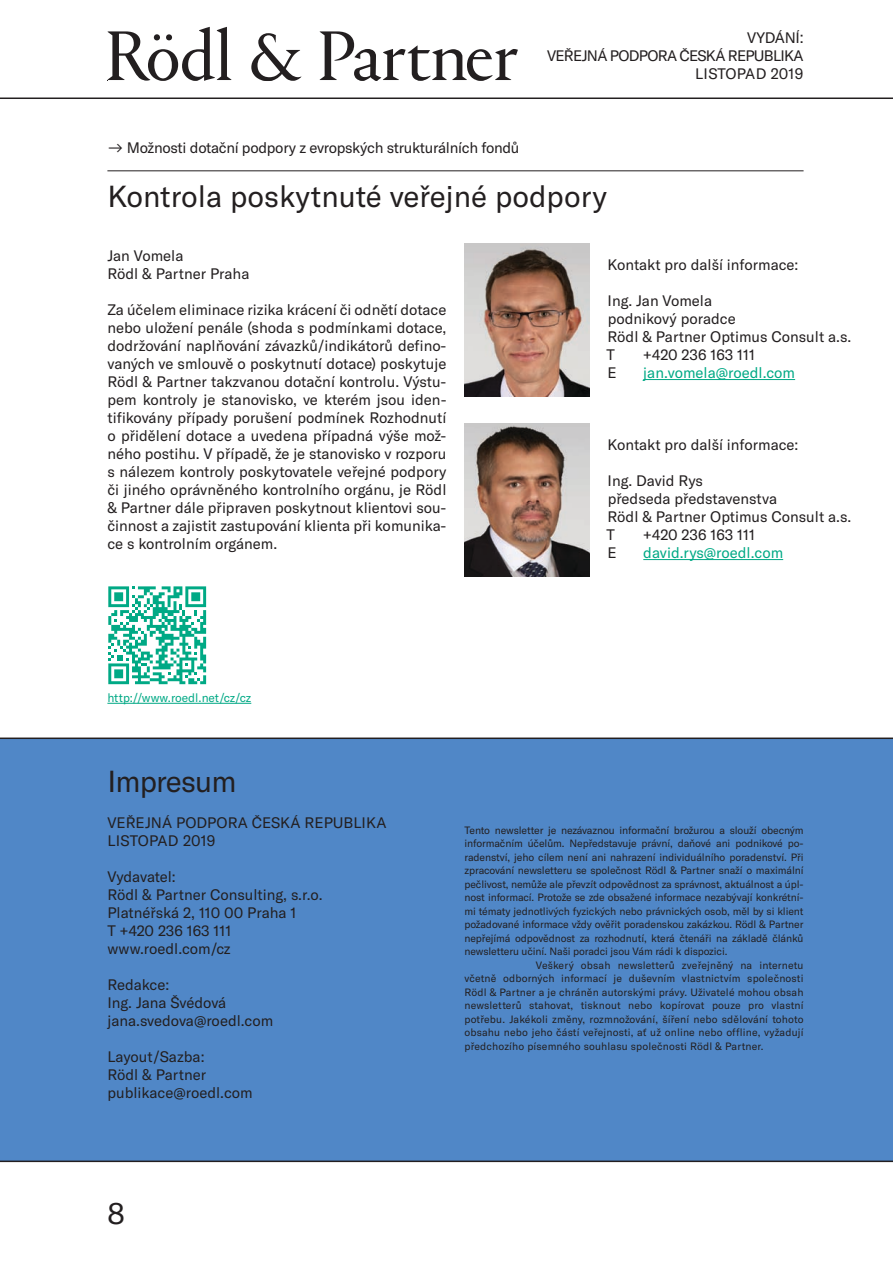
<style>
.page{position:relative;width:893px;height:1263px;background:#fff}
.page>*{position:absolute;margin:0;border:0;box-sizing:border-box;transform-origin:0 0}
.t1{font:30px "GT America";color:#231f20}
.t2{font:15px/18px "GT America";color:#231f20}
.t3{font:15px/18px "GT America";letter-spacing:-.04em;color:#231f20;text-align:right}
.t4{font:15px "GT America";color:#00a985}
.t5{font:12px "GT America";color:#00a985}
.t6{font:10.5px "GT America";letter-spacing:-.01em;color:#231f20}
.t7{font:10.5px "GT America";letter-spacing:.015em;color:#231f20}
.t8{font:10.5px "GT America";letter-spacing:.01em;color:#231f20}
</style>
<div class="page">
<div style="left:0;top:738px;width:893px;height:424px;background:#5087c7"></div>
<hr style="left:0;top:97px;width:893px;height:2px;background:#231f20">
<svg style="left:107px;top:27px;width:411px;height:54px"></svg>
<hr style="left:0;top:1160px;width:893px;height:2px;background:#231f20">
<hr style="left:0;top:737px;width:893px;height:2px;background:#231f20">
<hr style="left:107px;top:171px;width:697px;height:1px;background:#231f20">
<img style="left:464px;top:243px;width:125px;height:153px">
<img style="left:464px;top:423px;width:125px;height:153px">
<hr style="left:643px;top:379px;width:152px;height:1px;background:#00a985">
<hr style="left:643px;top:559px;width:140px;height:1px;background:#00a985">
<hr style="left:107px;top:703px;width:144px;height:1px;background:#00a985">
<svg style="left:108px;top:586px;width:98px;height:98px"></svg>
<p class="t3" style="left:547px;top:29px;width:258px">vydání:<br>veřejná podpora česká republika listopad 2019</p>
<p class="t2" style="left:107px;top:139px;width:414px">→ Možnosti dotační podpory z evropských strukturálních fondů</p>
<h1 class="t1" style="left:107px;top:179px;width:501px">Kontrola poskytnuté veřejné podpory</h1>
<p class="t2" style="left:107px;top:247px;width:143px">Jan Vomela<br>Rödl &amp; Partner Praha</p>
<p class="t2" style="left:107px;top:301px;width:341px;text-align:justify">Za účelem eliminace rizika krácení či odnětí dotace nebo uložení penále (shoda s podmínkami dotace, dodržování naplňování závazků/indikátorů defino&shy;vaných ve smlouvě o poskytnutí dotace) poskytuje Rödl &amp; Partner takzvanou dotační kontrolu. Výstu&shy;pem kontroly je stanovisko, ve kterém jsou iden&shy;tifikovány případy porušení podmínek Rozhodnutí o přidělení dotace a uvedena případná výše mož&shy;ného postihu. V případě, že je stanovisko v rozporu s nálezem kontroly poskytovatele veřejné podpory či jiného oprávněného kontrolního orgánu, je Rödl &amp; Partner dále připraven poskytnout klientovi sou&shy;činnost a zajistit zastupování klienta při komunika&shy;ce s kontrolním orgánem.</p>
<p class="t2" style="left:608px;top:256px;width:192px">Kontakt pro další informace:</p>
<p class="t2" style="left:607px;top:292px;width:246px">I ng. Jan Vomela<br>podnikový poradce<br>Rödl &amp; Partner Optimus Consult a.s.<br>T</p>
<p class="t2" style="left:643px;top:346px;width:113px">+420 236 163 111</p>
<p class="t2" style="left:608px;top:364px;width:5px">E</p>
<p class="t4" style="left:643px;top:364px;width:153px">jan.vomela@roedl.com</p>
<p class="t2" style="left:608px;top:436px;width:192px">Kontakt pro další informace:</p>
<p class="t2" style="left:607px;top:472px;width:246px">I ng. David Rys<br>předseda představenstva<br>Rödl &amp; Partner Optimus Consult a.s.<br>T</p>
<p class="t2" style="left:643px;top:526px;width:113px">+420 236 163 111</p>
<p class="t2" style="left:608px;top:544px;width:5px">E</p>
<p class="t4" style="left:643px;top:544px;width:141px">david.rys@roedl.com</p>
<p class="t5" style="left:107px;top:691px;width:145px">http://www.roedl.net/cz/cz</p>
<h1 class="t1" style="left:107px;top:764px;width:130px">I mpresum</h1>
<p class="t2" style="left:107px;top:814px;width:278px">veřejná podpora česká republika listopad 2019</p>
<p class="t2" style="left:107px;top:868px;width:217px">Vydavatel:<br>Rödl &amp; Partner Consulting, s.r.o.<br>Platnéřská 2, 110 00 Praha 1<br>T +420 236 163 111 www.roedl.com/cz</p>
<p class="t2" style="left:107px;top:976px;width:167px">Redakce:<br>I ng. Jana Švédová jana.svedova@roedl.com</p>
<p class="t2" style="left:107px;top:1048px;width:147px">Layout/Sazba:<br>Rödl &amp; Partner publikace@roedl.com</p>
<h1 class="t1" style="left:107px;top:1196px;width:19px">8</h1>
<p class="t6" style="left:464px;top:824px;width:341px">Tento newsletter je nezávaznou informační brožurou a slouží obecným</p>
<p class="t6" style="left:464px;top:837px;width:341px">informačním účelům. N epředstavuje právní, daňové ani podnikové po-</p>
<p class="t6" style="left:464px;top:851px;width:341px">radenství, jeho cílem není ani nahrazení individuálního poradenství. Při</p>
<p class="t6" style="left:464px;top:864px;width:341px">zpracování newsletteru se společnost Rödl &amp; Partner snaží o maximální</p>
<p class="t6" style="left:464px;top:878px;width:341px">pečlivost, nemůže ale převzít odpovědnost za správnost, aktuálnost a úpl-</p>
<p class="t6" style="left:464px;top:891px;width:341px">nost informací. Protože se zde obsažené informace nezabývají konkrétní-</p>
<p class="t6" style="left:464px;top:905px;width:341px">mi tématy jednotlivých fyzických nebo právnických osob, měl by si klient</p>
<p class="t6" style="left:464px;top:918px;width:341px">požadované informace vždy ověřit poradenskou zakázkou. Rödl &amp; Partner</p>
<p class="t6" style="left:464px;top:932px;width:341px">nepřejímá odpovědnost za rozhodnutí, která čtenáři na základě článků</p>
<p class="t6" style="left:464px;top:945px;width:264px">newsletteru učiní. Naši poradci jsou Vám rádi k dispozici.</p>
<p class="t6" style="left:536px;top:959px;width:269px">Veškerý obsah newsletterů zveřejněný na internetu</p>
<p class="t7" style="left:464px;top:972px;width:341px">včetně odborných informací je duševním vlastnictvím společnosti</p>
<p class="t7" style="left:464px;top:986px;width:341px">Rödl &amp; Partner a je chráněn autorskými právy. Uživatelé mohou obsah</p>
<p class="t8" style="left:464px;top:999px;width:341px">newsletterů stahovat, tisknout nebo kopírovat pouze pro vlastní</p>
<p class="t8" style="left:464px;top:1013px;width:341px">potřebu. Jakékoli změny, rozmnožování, šíření nebo sdělování tohoto</p>
<p class="t7" style="left:464px;top:1026px;width:341px">obsahu nebo jeho částí veřejnosti, ať už online nebo offline, vyžadují</p>
<p class="t7" style="left:464px;top:1040px;width:301px">předchozího písemného souhlasu společnosti Rödl &amp; Partner.</p>
</div>
